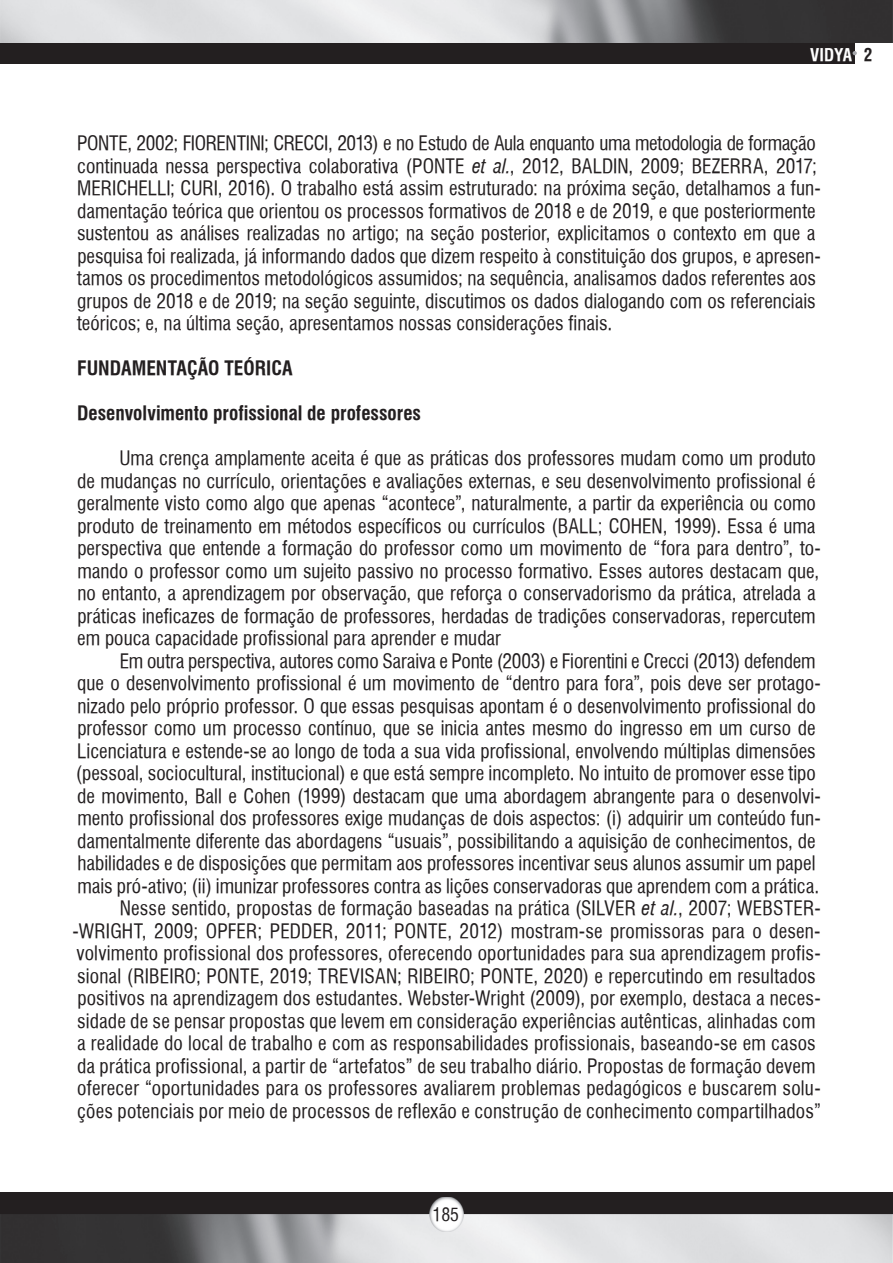
<style>
.page{position:relative;width:893px;height:1263px;background:#fff}
.page>*{position:absolute;margin:0;border:0;box-sizing:border-box;transform-origin:0 0}
.t1{font:19.5px/22.5px "Halvett Condensed";color:#231f20}
.t2{font:700 condensed 19.5px "Halvett";color:#231f20}
.t3{font:18px "Halvett Condensed";color:#231f20}
.t4{font:700 condensed 17.25px "Halvett";color:#fff}
.s1{color:#231f20}
.s2{font-family:"Halvett";font-style:italic;font-stretch:condensed}
</style>
<div class="page">
<div style="left:0;top:0;width:855px;height:64px;background:#231f20"></div>
<img style="left:0;top:0;width:893px;height:43px">
<svg style="left:853px;top:51px;width:4px;height:4px"></svg>
<div style="left:0;top:1193px;width:893px;height:70px;background:#231f20"></div>
<img style="left:0;top:1214px;width:893px;height:49px">
<img style="left:429px;top:1197px;width:34px;height:34px">
<p class="t4" style="left:810px;top:45px;width:64px">VIDYA <span class="s1">2</span></p>
<p class="t1" style="left:77px;top:132px;width:745px">PONTE, 2002; FIORENTINI; CRECCI, 2013) e no Estudo de Aula enquanto uma metodologia de formação continuada nessa perspectiva colaborativa (PONTE <span class="s2">et al.</span>, 2012, BALDIN, 2009; BEZERRA, 2017; MERICHELLI; CURI, 2016). O trabalho está assim estruturado: na próxima seção, detalhamos a fun&shy;damentação teórica que orientou os processos formativos de 2018 e de 2019, e que posteriormente sustentou as análises realizadas no artigo; na seção posterior, explicitamos o contexto em que a pesquisa foi realizada, já informando dados que dizem respeito à constituição dos grupos, e apresen&shy;tamos os procedimentos metodológicos assumidos; na sequência, analisamos dados referentes aos grupos de 2018 e de 2019; na seção seguinte, discutimos os dados dialogando com os referenciais teóricos; e, na última seção, apresentamos nossas considerações finais.</p>
<p class="t2" style="left:77px;top:356px;width:217px">FUNDAMENTAÇÃO TEÓRICA</p>
<p class="t2" style="left:77px;top:401px;width:345px">Desenvolvimento profissional de professores</p>
<p class="t1" style="left:77px;top:447px;width:745px;text-indent:42px">Uma crença amplamente aceita é que as práticas dos professores mudam como um produto de mudanças no currículo, orientações e avaliações externas, e seu desenvolvimento profissional é geralmente visto como algo que apenas “acontece”, naturalmente, a partir da experiência ou como produto de treinamento em métodos específicos ou currículos (BALL; COHEN, 1999). Essa é uma perspectiva que entende a formação do professor como um movimento de “fora para dentro”, to&shy;mando o professor como um sujeito passivo no processo formativo. Esses autores destacam que, no entanto, a aprendizagem por observação, que reforça o conservadorismo da prática, atrelada a práticas ineficazes de formação de professores, herdadas de tradições conservadoras, repercutem em pouca capacidade profissional para aprender e mudar</p>
<p class="t1" style="left:72px;top:649px;width:750px;text-align:right">Em outra perspectiva, autores como Saraiva e Ponte (2003) e Fiorentini e Crecci (2013) defendem<br>que o desenvolvimento profissional é um movimento de “dentro para fora”, pois deve ser protago&shy;nizado pelo próprio professor. O que essas pesquisas apontam é o desenvolvimento profissional do professor como um processo contínuo, que se inicia antes mesmo do ingresso em um curso de Licenciatura e estende-se ao longo de toda a sua vida profissional, envolvendo múltiplas dimensões (pessoal, sociocultural, institucional) e que está sempre incompleto. No intuito de promover esse tipo de movimento, Ball e Cohen (1999) destacam que uma abordagem abrangente para o desenvolvi&shy;mento profissional dos professores exige mudanças de dois aspectos: (i) adquirir um conteúdo fun&shy;damentalmente diferente das abordagens “usuais”, possibilitando a aquisição de conhecimentos, de habilidades e de disposições que permitam aos professores incentivar seus alunos assumir um papel mais pró-ativo; (ii) imunizar professores contra as lições conservadoras que aprendem com a prática.<br>Nesse sentido, propostas de formação baseadas na prática (SILVER <span class="s2">et al.</span>, 2007; WEBSTER--WRIGHT, 2009; OPFER; PEDDER, 2011; PONTE, 2012) mostram-se promissoras para o desen&shy;volvimento profissional dos professores, oferecendo oportunidades para sua aprendizagem profis&shy;sional (RIBEIRO; PONTE, 2019; TREVISAN; RIBEIRO; PONTE, 2020) e repercutindo em resultados positivos na aprendizagem dos estudantes. Webster-Wright (2009), por exemplo, destaca a neces&shy;sidade de se pensar propostas que levem em consideração experiências autênticas, alinhadas com a realidade do local de trabalho e com as responsabilidades profissionais, baseando-se em casos da prática profissional, a partir de “artefatos” de seu trabalho diário. Propostas de formação devem oferecer “oportunidades para os professores avaliarem problemas pedagógicos e buscarem solu&shy;ções potenciais por meio de processos de reflexão e construção de conhecimento compartilhados”</p>
<p class="t3" style="left:432px;top:1204px;width:28px">185</p>
</div>
